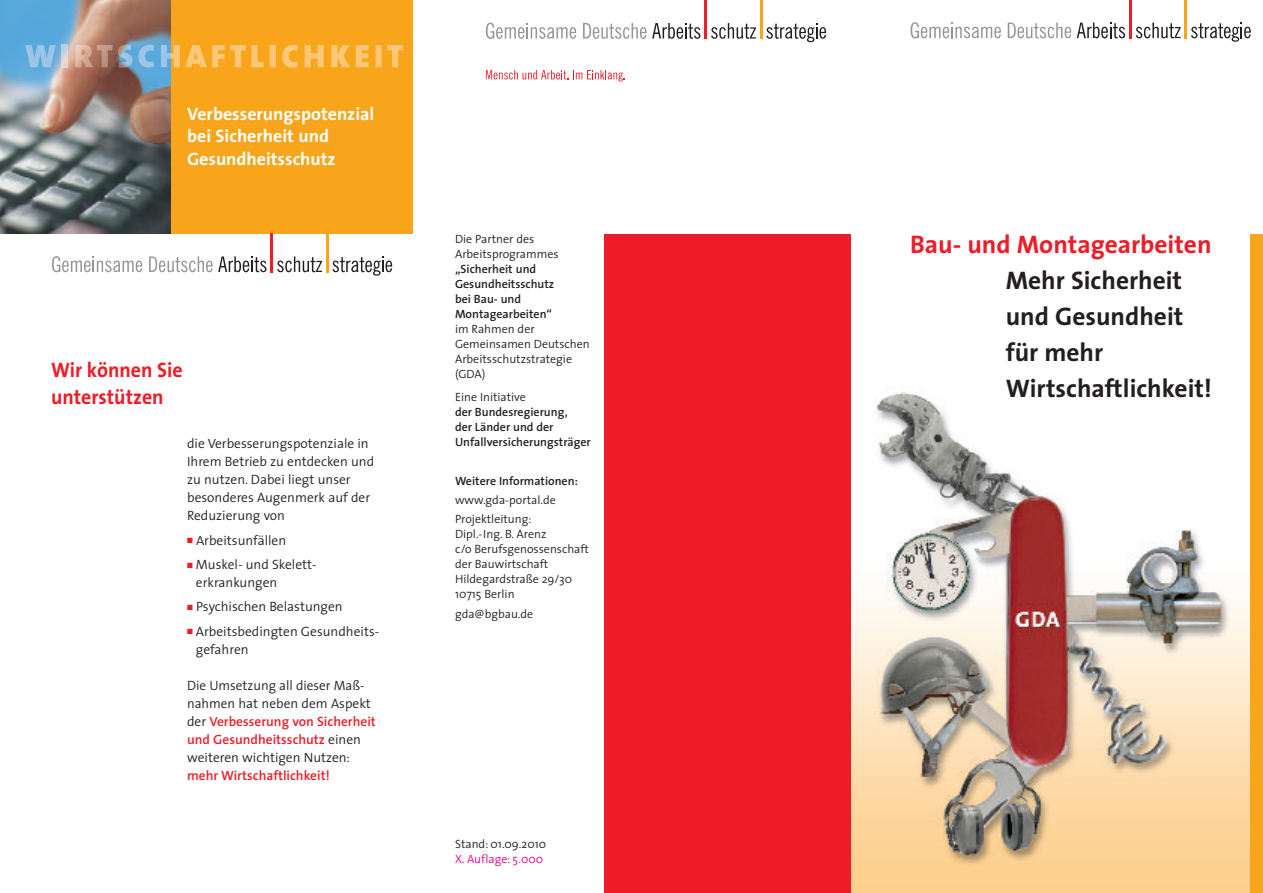
<style>
.page{position:relative;width:1263px;height:893px;background:#fff}
.page>*{position:absolute;margin:0;border:0;box-sizing:border-box;transform-origin:0 0}
.t1{font:700 25.5px/36px "The Sans";color:#231f20}
.t2{font:700 21px/27px "The Sans";color:#ee1c28;scale:.95 1}
.t3{font:700 18px/22.5px "The Sans";color:#fff}
.t4{font:300 13.5px/18px "The Sans";color:#231f20}
.t5{font:300 12px/15px "The Sans";color:#231f20}
.t6{font:600 12px/15px "The Sans";color:#231f20}
.s1{color:#ee1c28}
.s2{font-weight:600;color:#ee1c28}
.s3{color:#ed028c}
</style>
<div class="page">
<img style="left:850px;top:361px;width:400px;height:532px">
<div style="left:1250px;top:234px;width:13px;height:659px;background:#f9a51b"></div>
<div style="left:604px;top:234px;width:246px;height:659px;background:#ee1c28"></div>
<hr style="left:1129px;top:0;width:2px;height:38px;background:#ee1c28">
<hr style="left:1185px;top:0;width:2px;height:38px;background:#f9a51b">
<hr style="left:705px;top:0;width:2px;height:39px;background:#ee1c28">
<hr style="left:760px;top:0;width:2px;height:39px;background:#f9a51b">
<svg style="left:52px;top:256px;width:90px;height:16px"></svg>
<svg style="left:149px;top:256px;width:117px;height:16px"></svg>
<svg style="left:277px;top:256px;width:45px;height:16px"></svg>
<svg style="left:332px;top:256px;width:60px;height:20px"></svg>
<div style="left:0;top:0;width:412px;height:234px;background:#f9a51b"></div>
<hr style="left:271px;top:234px;width:2px;height:38px;background:#ee1c28">
<hr style="left:326px;top:234px;width:2px;height:38px;background:#f9a51b">
<svg style="left:910px;top:22px;width:91px;height:16px"></svg>
<svg style="left:1008px;top:23px;width:63px;height:15px"></svg>
<svg style="left:1077px;top:23px;width:48px;height:15px"></svg>
<svg style="left:1136px;top:23px;width:45px;height:15px"></svg>
<svg style="left:1191px;top:23px;width:60px;height:19px"></svg>
<svg style="left:486px;top:23px;width:90px;height:16px"></svg>
<svg style="left:583px;top:23px;width:63px;height:16px"></svg>
<svg style="left:652px;top:23px;width:48px;height:16px"></svg>
<svg style="left:711px;top:23px;width:45px;height:16px"></svg>
<svg style="left:766px;top:23px;width:60px;height:19px"></svg>
<svg style="left:486px;top:70px;width:139px;height:12px"></svg>
<img style="left:0;top:0;width:170px;height:234px">
<img style="left:25px;top:45px;width:31px;height:22px">
<img style="left:61px;top:45px;width:7px;height:22px">
<svg style="left:170px;top:45px;width:233px;height:23px"></svg>
<img style="left:75px;top:45px;width:95px;height:23px">
<p class="t3" style="left:187px;top:104px;width:189px">Verbesserungspotenzial bei Sicherheit und<br>Gesundheitsschutz</p>
<h3 class="t2" style="left:51px;top:359px;width:140px">Wir können Sie unterstützen</h3>
<p class="t4" style="left:187px;top:436px;width:189px">die Verbesserungspotenziale in<br>Ihrem Betrieb zu entdecken und zu nutzen. Dabei liegt unser besonderes Augenmerk auf der<br>Reduzierung von</p>
<p class="t4" style="left:187px;top:533px;width:101px"><span class="s1">■</span> Arbeitsunfällen</p>
<p class="t4" style="left:196px;top:557px;width:122px;text-indent:-9px"><span class="s1">■</span> Muskel- und Skelett&shy;erkrankungen</p>
<p class="t4" style="left:187px;top:599px;width:157px"><span class="s1">■</span> Psychischen Belastungen</p>
<p class="t4" style="left:196px;top:624px;width:185px;text-indent:-9px"><span class="s1">■</span> Arbeitsbedingten Gesundheits&shy;gefahren</p>
<p class="t4" style="left:187px;top:678px;width:190px">Die Umsetzung all dieser Maß&shy;nahmen hat neben dem Aspekt der <span class="s2">Verbesserung von Sicherheit und Gesundheitsschutz</span> einen weiteren wichtigen Nutzen: <span class="s2">mehr Wirtschaftlichkeit!</span></p>
<p class="t5" style="left:455px;top:233px;width:105px">Die Partner des<br>Arbeitsprogrammes</p>
<p class="t6" style="left:455px;top:262px;width:101px">„Sicherheit und<br>Gesundheitsschutz bei Bau- und<br>Montagearbeiten“</p>
<p class="t5" style="left:455px;top:323px;width:136px">im Rahmen der<br>Gemeinsamen Deutschen<br>Arbeitsschutzstrategie (GDA)</p>
<p class="t5" style="left:455px;top:391px;width:72px">Eine Initiative</p>
<p class="t6" style="left:455px;top:406px;width:137px">der Bundesregierung,<br>der Länder und der<br>Unfallversicherungsträger</p>
<h6 class="t6" style="left:455px;top:474px;width:124px">Weitere Informationen:</h6>
<p class="t5" style="left:455px;top:492px;width:102px;line-height:19.2px">www.gda-portal.de<br>Projektleitung:</p>
<p class="t5" style="left:455px;top:528px;width:135px">Dipl.-Ing. B. Arenz<br>c/o Berufsgenossenschaft der Bauwirtschaft</p>
<p class="t5" style="left:455px;top:573px;width:119px">Hildegardstraße 29/30<br>10715 Berlin</p>
<p class="t5" style="left:455px;top:608px;width:80px">gda@bgbau.de</p>
<p class="t5" style="left:455px;top:838px;width:93px">Stand: 01.09.2010<br><span class="s3">X. Auflage: 5.000</span></p>
<p class="t1" style="left:1006px;top:229px;width:208px;text-indent:-96px"><span class="s1">Bau- und Montagearbeiten<br></span>Mehr Sicherheit und Gesundheit für mehr<br>Wirtschaftlichkeit!</p>
</div>
